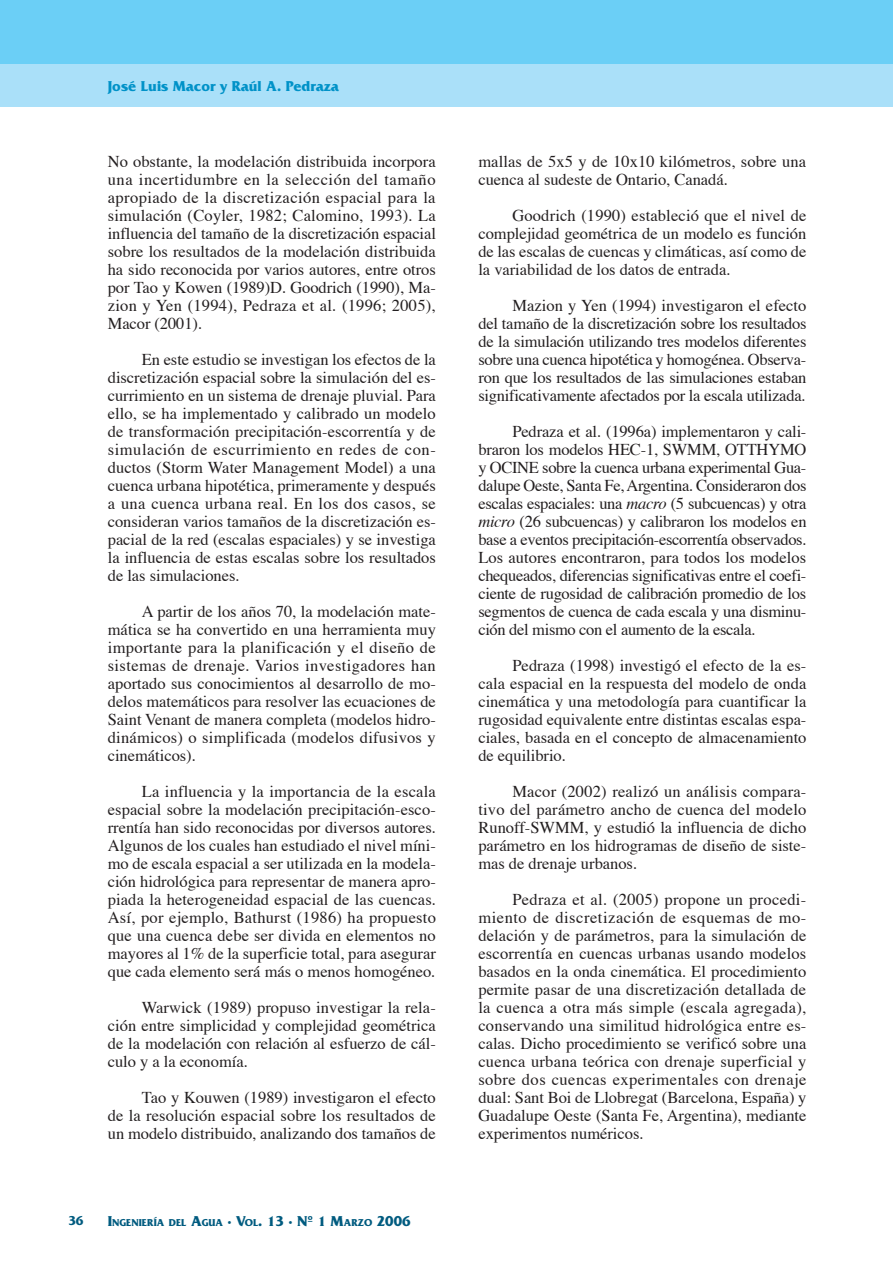
<style>
.page{position:relative;width:893px;height:1263px;background:#fff}
.page>*{position:absolute;margin:0;border:0;box-sizing:border-box;transform-origin:0 0}
.t1{font:16.5px/18px "Times";color:#231f20;text-align:justify}
.t2{font:700 15px "Friz Quadrata";color:#0092c8}
.t3{font:700 13.5px "Friz Quadrata";color:#005b7f}
.t4{font:700 10.5px "Friz Quadrata";color:#005b7f}
.s1{font-size:15px}
.s2{font-style:italic}
</style>
<div class="page">
<div style="left:0;top:0;width:893px;height:106px;background:#aae0f9"></div>
<div style="left:0;top:0;width:893px;height:64px;background:#6bcff6"></div>
<p class="t2" style="left:108px;top:78px;width:232px">José Luis Macor y Raúl A. Pedraza</p>
<p class="t1" style="left:108px;top:153px;width:330px">No obstante, la modelación distribuida incorpora una incertidumbre en la selección del tamaño apropiado de la discretización espacial para la simulación (Coyler, 1982; Calomino, 1993). La influencia del tamaño de la discretización espacial sobre los resultados de la modelación distribuida ha sido reconocida por varios autores, entre otros por Tao y Kowen (1989)D. Goodrich (1990), Ma&shy;zion y Yen (1994), Pedraza et al. (1996; 2005), Macor (2001).</p>
<p class="t1" style="left:108px;top:351px;width:330px;text-indent:34px">En este estudio se investigan los efectos de la discretización espacial sobre la simulación del es&shy;currimiento en un sistema de drenaje pluvial. Para ello, se ha implementado y calibrado un modelo de transformación precipitación-escorrentía y de simulación de escurrimiento en redes de con&shy;ductos (Storm Water Management Model) a una cuenca urbana hipotética, primeramente y después a una cuenca urbana real. En los dos casos, se consideran varios tamaños de la discretización es&shy;pacial de la red (escalas espaciales) y se investiga la influencia de estas escalas sobre los resultados de las simulaciones.</p>
<p class="t1" style="left:108px;top:603px;width:330px;text-indent:34px">A partir de los años 70, la modelación mate&shy;mática se ha convertido en una herramienta muy importante para la planificación y el diseño de sistemas de drenaje. Varios investigadores han aportado sus conocimientos al desarrollo de mo&shy;delos matemáticos para resolver las ecuaciones de Saint Venant de manera completa (modelos hidro&shy;dinámicos) o simplificada (modelos difusivos y cinemáticos).</p>
<p class="t1" style="left:108px;top:783px;width:330px;text-indent:34px">La influencia y la importancia de la escala espacial sobre la modelación precipitación-esco&shy;rrentía han sido reconocidas por diversos autores.<br>Algunos de los cuales han estudiado el nivel míni&shy;mo de escala espacial a ser utilizada en la modela&shy;ción hidrológica para representar de manera apro&shy;piada la heterogeneidad espacial de las cuencas.<br>Así, por ejemplo, Bathurst (1986) ha propuesto que una cuenca debe ser divida en elementos no mayores al 1% de la superficie total, para asegurar que cada elemento será más o menos homogéneo.</p>
<p class="t1" style="left:108px;top:999px;width:330px;text-indent:34px">Warwick (1989) propuso investigar la rela&shy;ción entre simplicidad y complejidad geométrica de la modelación con relación al esfuerzo de cál&shy;culo y a la economía.</p>
<p class="t1" style="left:108px;top:1089px;width:330px;text-indent:34px">Tao y Kouwen (1989) investigaron el efecto de la resolución espacial sobre los resultados de un modelo distribuido, analizando dos tamaños de</p>
<p class="t3" style="left:68px;top:1213px;width:17px">36</p>
<p class="t4" style="left:108px;top:1216px;width:304px"><span class="s1">I</span>NGENIERÍA DEL <span class="s1">A</span>GUA <span class="s1">· V</span>OL<span class="s1">. 13 · Nº 1 M</span>ARZO <span class="s1">2006</span></p>
<p class="t1" style="left:478px;top:153px;width:329px">mallas de 5x5 y de 10x10 kilómetros, sobre una cuenca al sudeste de Ontario, Canadá.</p>
<p class="t1" style="left:478px;top:207px;width:330px;text-indent:34px">Goodrich (1990) estableció que el nivel de complejidad geométrica de un modelo es función de las escalas de cuencas y climáticas, así como de la variabilidad de los datos de entrada.</p>
<p class="t1" style="left:478px;top:297px;width:330px;text-indent:34px">Mazion y Yen (1994) investigaron el efecto del tamaño de la discretización sobre los resultados de la simulación utilizando tres modelos diferentes sobre una cuenca hipotética y homogénea. Observa&shy;ron que los resultados de las simulaciones estaban significativamente afectados por la escala utilizada.</p>
<p class="t1" style="left:478px;top:423px;width:330px;text-indent:34px">Pedraza et al. (1996a) implementaron y cali&shy;braron los modelos HEC-1, SWMM, OTTHYMO y OCINE sobre la cuenca urbana experimental Gua&shy;dalupe Oeste, Santa Fe, Argentina. Consideraron dos escalas espaciales: una <span class="s2">macro</span> (5 subcuencas) y otra <span class="s2">micro</span> (26 subcuencas) y calibraron los modelos en base a eventos precipitación-escorrentía observados.<br>Los autores encontraron, para todos los modelos chequeados, diferencias significativas entre el coefi&shy;ciente de rugosidad de calibración promedio de los segmentos de cuenca de cada escala y una disminu&shy;ción del mismo con el aumento de la escala.</p>
<p class="t1" style="left:478px;top:657px;width:330px;text-indent:34px">Pedraza (1998) investigó el efecto de la es&shy;cala espacial en la respuesta del modelo de onda cinemática y una metodología para cuantificar la rugosidad equivalente entre distintas escalas espa&shy;ciales, basada en el concepto de almacenamiento de equilibrio.</p>
<p class="t1" style="left:478px;top:783px;width:330px;text-indent:34px">Macor (2002) realizó un análisis compara&shy;tivo del parámetro ancho de cuenca del modelo Runoff-SWMM, y estudió la influencia de dicho parámetro en los hidrogramas de diseño de siste&shy;mas de drenaje urbanos.</p>
<p class="t1" style="left:478px;top:891px;width:330px;text-indent:34px">Pedraza et al. (2005) propone un procedi&shy;miento de discretización de esquemas de mo&shy;delación y de parámetros, para la simulación de escorrentía en cuencas urbanas usando modelos basados en la onda cinemática. El procedimiento permite pasar de una discretización detallada de la cuenca a otra más simple (escala agregada), conservando una similitud hidrológica entre es&shy;calas. Dicho procedimiento se verificó sobre una cuenca urbana teórica con drenaje superficial y sobre dos cuencas experimentales con drenaje dual: Sant Boi de Llobregat (Barcelona, España) y Guadalupe Oeste (Santa Fe, Argentina), mediante experimentos numéricos.</p>
</div>
